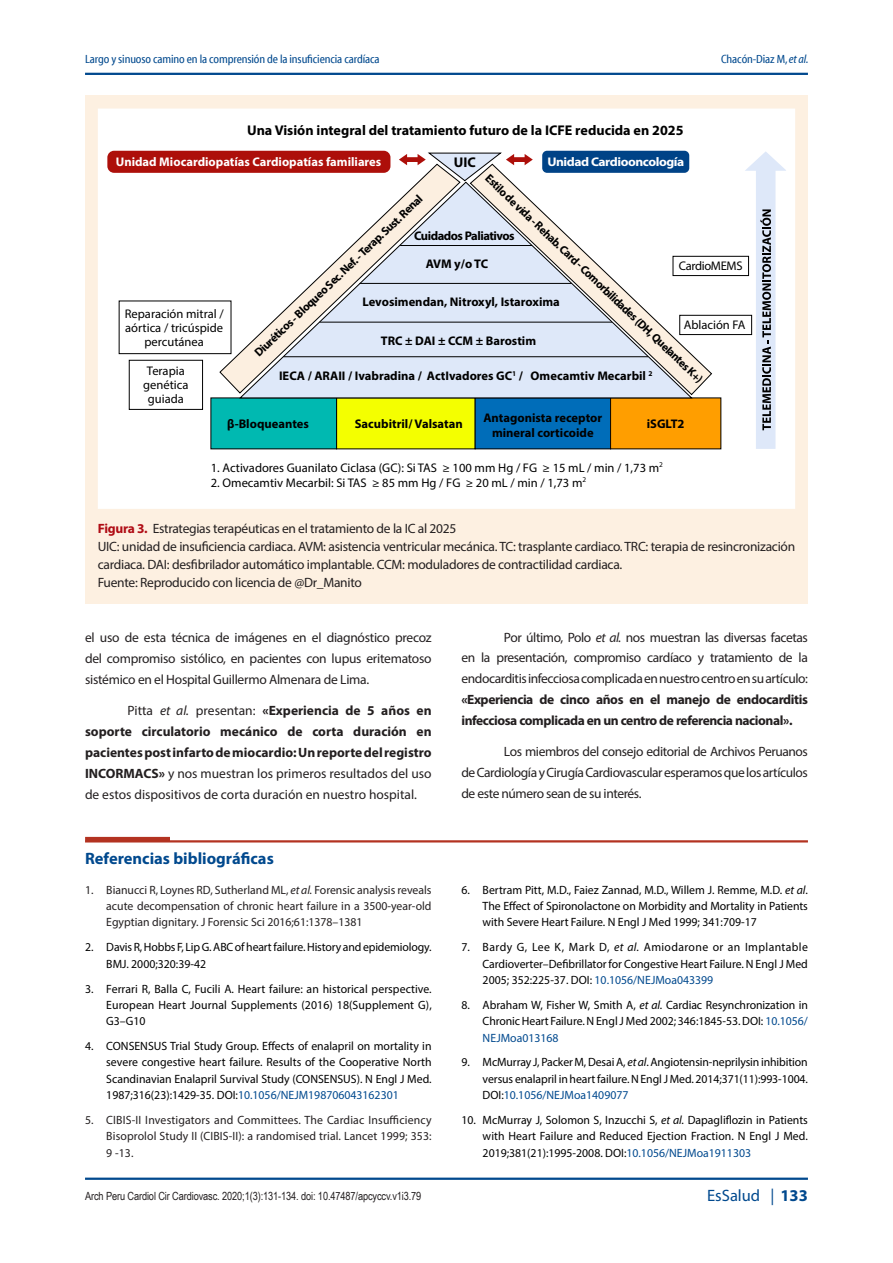
<style>
.page{position:relative;width:893px;height:1263px;background:#fff}
.page>*{position:absolute;margin:0;border:0;box-sizing:border-box;transform-origin:0 0}
.TITULO_REFERENCIAS{font:700 16.5px "Myriad Pro";color:#01498e}
.t1{font:16.5px "Myriad Pro";color:#01498e}
.t2{font:700 14.1px "Myriad Pro";color:#000}
.TEXTO_GENERAL{font:13.5px/20.7px "Myriad Pro";letter-spacing:-.02em;color:#231f20;text-align:justify}
.TEXTO_GENERAL-2{font:700 13.5px/21px "Myriad Pro";color:#231f20;text-align:justify}
.t3{font:12.6px/14.1px "Myriad Pro";color:#000;text-align:center}
.t4{font:700 12.6px/15px "Myriad Pro";color:#000;text-align:center}
.t5{font:700 12.6px "Myriad Pro";color:#fff}
.t6{font:700 12.6px "Myriad Pro";letter-spacing:-.03em;color:#fff;scale:1.07 1}
.t7{font:700 12.6px "Myriad Pro";letter-spacing:-.04em;color:#000}
.t8{font:12.6px "Myriad Pro";letter-spacing:-.025em;color:#000}
.t9{font:12px/16.4px "Myriad Pro";color:#000;text-align:justify}
.t10{font:12px/16.4px "Myriad Pro";letter-spacing:.005em;color:#231f20;text-align:justify}
.t11{font:12px "Myriad Cn Web";letter-spacing:-.01em;color:#01498e}
.t12{font:700 11.7px "Myriad Pro";color:#000}
.t13{font:11.25px "Arial Narrow";letter-spacing:-.01em;color:#231f20}
.s1{font-family:"Myriad Cn It Web"}
.s2{font-weight:700;color:#b00d15}
.s3{font-weight:400}
.s4{font-weight:400;font-style:italic}
.s5{font-style:italic}
.s6{font-weight:700}
.s7{color:#01498e}
</style>
<div class="page">
<hr style="left:85px;top:73px;width:723px;height:2px;background:#01498e">
<hr style="left:85px;top:1177px;width:723px;height:3px;background:#01498e">
<div style="left:85px;top:96px;width:723px;height:508px;background:#fdf0e1"></div>
<div style="left:102px;top:113px;width:689px;height:391px;background:#fff"></div>
<div style="left:337px;top:398px;width:138px;height:51px;background:#f4ff00"></div>
<div style="left:475px;top:398px;width:136px;height:51px;background:#006db9"></div>
<div style="left:611px;top:398px;width:110px;height:51px;background:#ff9e00"></div>
<div style="left:211px;top:398px;width:126px;height:51px;background:#00b9b1"></div>
<div style="left:107px;top:151px;width:283px;height:22px;background:#ad0f0a;border-radius:7px"></div>
<div style="left:542px;top:151px;width:147px;height:22px;background:#004387;border-radius:5px"></div>
<svg style="left:399px;top:152px;width:134px;height:29px"></svg>
<svg style="left:238px;top:181px;width:455px;height:218px;background:#b3bdc7"></svg>
<svg style="left:219px;top:163px;width:242px;height:231px"></svg>
<svg style="left:469px;top:163px;width:244px;height:233px"></svg>
<hr style="left:400px;top:245px;width:132px;height:1px;background:#000">
<hr style="left:360px;top:283px;width:212px;height:1px;background:#000">
<hr style="left:319px;top:322px;width:293px;height:1px;background:#000">
<hr style="left:283px;top:356px;width:365px;height:1px;background:#000">
<div style="left:119px;top:301px;width:112px;height:53px;border:1px solid #000"></div>
<div style="left:673px;top:256px;width:76px;height:20px;border:1px solid #000"></div>
<div style="left:679px;top:315px;width:73px;height:20px;border:1px solid #000"></div>
<div style="left:129px;top:360px;width:74px;height:50px;border:1px solid #000"></div>
<svg style="left:745px;top:151px;width:40px;height:298px"></svg>
<div style="left:98px;top:109px;width:697px;height:400px;border:9px solid #fff"></div>
<svg style="left:85px;top:837px;width:723px;height:5px"></svg>
<p class="t11" style="left:85px;top:53px;width:296px">Largo y sinuoso camino en la comprensión de la insuficiencia cardíaca</p>
<p class="t11" style="left:721px;top:53px;width:89px">Chacón-Diaz M, <span class="s1">et al.</span></p>
<p class="t2" style="left:247px;top:121px;width:438px">Una Visión integral del tratamiento futuro de la ICFE reducida en 2025</p>
<p class="t5" style="left:116px;top:154px;width:267px">Unidad Miocardiopatías Cardiopatías familiares</p>
<p class="t12" style="left:251px;top:349px;width:229px;rotate:-44deg">Diuréticos - Bloqueo Sec. Nef. - Terap. Sust. Renal</p>
<p class="t2" style="left:454px;top:153px;width:24px">UIC</p>
<p class="t6" style="left:547px;top:154px;width:129px">Unidad Cardiooncología</p>
<p class="t12" style="left:493px;top:170px;width:297px;rotate:44deg">Estilo de vida - Rehab. Card - Comorbilidades (DH, Quelantes K+)</p>
<p class="t7" style="left:414px;top:228px;width:102px">Cuidados Paliativos</p>
<p class="t4" style="left:426px;top:256px;width:64px">AVM y/o TC</p>
<p class="t4" style="left:362px;top:294px;width:199px">Levosimendan, Nitroxyl, Istaroxima</p>
<p class="t4" style="left:381px;top:333px;width:157px">TRC ± DAI ± CCM ± Barostim</p>
<p class="t4" style="left:279px;top:368px;width:375px">IECA / ARAII / Ivabradina / ActIvadores GC<sup>1</sup> / Omecamtiv Mecarbil <sup>2</sup></p>
<p class="t8" style="left:679px;top:258px;width:65px">CardioMEMS</p>
<p class="t3" style="left:125px;top:306px;width:100px">Reparación mitral / aórtica / tricúspide percutánea</p>
<p class="t3" style="left:143px;top:363px;width:47px">Terapia genética guiada</p>
<p class="t3" style="left:684px;top:317px;width:63px">Ablación FA</p>
<p class="t4" style="left:483px;top:409px;width:120px">Antagonista receptor mineral corticoide</p>
<p class="t4" style="left:647px;top:415px;width:39px">iSGLT2</p>
<p class="t4" style="left:227px;top:415px;width:83px">β-Bloqueantes</p>
<p class="t4" style="left:355px;top:415px;width:109px">Sacubitril/ Valsatan</p>
<p class="t3" style="left:211px;top:460px;width:454px">1. Activadores Guanilato Ciclasa (GC): Si TAS ≥ 100 mm Hg / FG ≥ 15 mL / min / 1,73 m<sup>2</sup></p>
<p class="t3" style="left:211px;top:475px;width:377px">2. Omecamtiv Mecarbil: Si TAS ≥ 85 mm Hg / FG ≥ 20 mL / min / 1,73 m<sup>2</sup></p>
<p class="TEXTO_GENERAL" style="left:98px;top:518px;width:360px"><span class="s2">Figura 3.</span> Estrategias terapéuticas en el tratamiento de la IC al 2025</p>
<p class="TEXTO_GENERAL" style="left:98px;top:537px;width:699px;line-height:18px">UIC: unidad de insuficiencia cardiaca. AVM: asistencia ventricular mecánica. TC: trasplante cardiaco. TRC: terapia de resincronización cardiaca. DAI: desfibrilador automático implantable. CCM: moduladores de contractilidad cardiaca.</p>
<p class="TEXTO_GENERAL" style="left:98px;top:572px;width:266px">Fuente: Reproducido con licencia de @Dr_Manito</p>
<p class="TEXTO_GENERAL" style="left:85px;top:626px;width:348px">el uso de esta técnica de imágenes en el diagnóstico precoz del compromiso sistólico, en pacientes con lupus eritematoso sistémico en el Hospital Guillermo Almenara de Lima.</p>
<p class="TEXTO_GENERAL-2" style="left:85px;top:700px;width:348px;text-indent:43px"><span class="s3">Pitta</span> <span class="s4">et al.</span> <span class="s3">presentan:</span> «Experiencia de 5 años en soporte circulatorio mecánico de corta duración en pacientes post infarto de miocardio: Un reporte del registro INCORMACS» <span class="s3">y nos muestran los primeros resultados del uso de estos dispositivos de corta duración en nuestro hospital.</span></p>
<p class="TEXTO_GENERAL" style="left:461px;top:626px;width:348px;text-indent:43px">Por último, Polo <span class="s5">et al.</span> nos muestran las diversas facetas en la presentación, compromiso cardíaco y tratamiento de la endocarditis infecciosa complicada en nuestro centro en su artículo: <span class="s6">«Experiencia de cinco años en el manejo de endocarditis infecciosa complicada en un centro de referencia nacional».</span></p>
<p class="TEXTO_GENERAL" style="left:461px;top:741px;width:348px;text-indent:43px">Los miembros del consejo editorial de Archivos Peruanos de Cardiología y Cirugía Cardiovascular esperamos que los artículos de este número sean de su interés.</p>
<p class="TITULO_REFERENCIAS" style="left:85px;top:848px;width:190px">Referencias bibliográficas</p>
<p class="t10" style="left:106px;top:881px;width:327px;text-indent:-21px">1. Bianucci R, Loynes RD, Sutherland ML, <span class="s5">et al.</span> Forensic analysis reveals acute decompensation of chronic heart failure in a 3500-year-old Egyptian dignitary. J Forensic Sci 2016;61:1378–1381</p>
<p class="t9" style="left:106px;top:939px;width:327px;text-indent:-21px">2. Davis R, Hobbs F, Lip G. ABC of heart failure. History and epidemiology.<br>BMJ. 2000;320:39-42</p>
<p class="t9" style="left:106px;top:980px;width:327px;text-indent:-21px">3. Ferrari R, Balla C, Fucili A. Heart failure: an historical perspective.<br>European Heart Journal Supplements (2016) 18(Supplement G), G3–G10</p>
<p class="t9" style="left:106px;top:1038px;width:327px;text-indent:-21px">4. CONSENSUS Trial Study Group. Effects of enalapril on mortality in severe congestive heart failure. Results of the Cooperative North Scandinavian Enalapril Survival Study (CONSENSUS). N Engl J Med.<br>1987;316(23):1429-35. DOI:<span class="s7">10.1056/NEJM198706043162301</span></p>
<p class="t10" style="left:106px;top:1111px;width:327px;text-indent:-21px">5. CIBIS-II Investigators and Committees. The Cardiac Insufficiency Bisoprolol Study II (CIBIS-II): a randomised trial. Lancet 1999; 353:<br>9 -13.</p>
<p class="t9" style="left:483px;top:881px;width:327px;text-indent:-21px">6. Bertram Pitt, M.D., Faiez Zannad, M.D., Willem J. Remme, M.D. <span class="s5">et al</span>.<br>The Effect of Spironolactone on Morbidity and Mortality in Patients with Severe Heart Failure. N Engl J Med 1999; 341:709-17</p>
<p class="t9" style="left:483px;top:939px;width:327px;text-indent:-21px">7. Bardy G, Lee K, Mark D, <span class="s5">et al.</span> Amiodarone or an Implantable Cardioverter–Defibrillator for Congestive Heart Failure. N Engl J Med 2005; 352:225-37. DOI: <span class="s7">10.1056/NEJMoa043399</span></p>
<p class="t9" style="left:483px;top:996px;width:327px;text-indent:-21px">8. Abraham W, Fisher W, Smith A, <span class="s5">et al.</span> Cardiac Resynchronization in Chronic Heart Failure. N Engl J Med 2002; 346:1845-53. DOI: <span class="s7">10.1056/ NEJMoa013168</span></p>
<p class="t9" style="left:483px;top:1054px;width:327px;text-indent:-21px">9. McMurray J, Packer M, Desai A, <span class="s5">et al</span>. Angiotensin-neprilysin inhibition versus enalapril in heart failure. N Engl J Med. 2014;371(11):993-1004.<br>DOI:<span class="s7">10.1056/NEJMoa1409077</span></p>
<p class="t9" style="left:483px;top:1111px;width:327px;text-indent:-21px">10. McMurray J, Solomon S, Inzucchi S, <span class="s5">et al.</span> Dapagliflozin in Patients with Heart Failure and Reduced Ejection Fraction. N Engl J Med.<br>2019;381(21):1995-2008. DOI:<span class="s7">10.1056/NEJMoa1911303</span></p>
<p class="t13" style="left:85px;top:1188px;width:338px">Arch Peru Cardiol Cir Cardiovasc. 2020;1(3):131-134. doi: 10.47487/apcyccv.v1i3.79</p>
<h1 class="t1" style="left:707px;top:1185px;width:102px">EsSalud | <span class="s6">133</span></h1>
</div>
